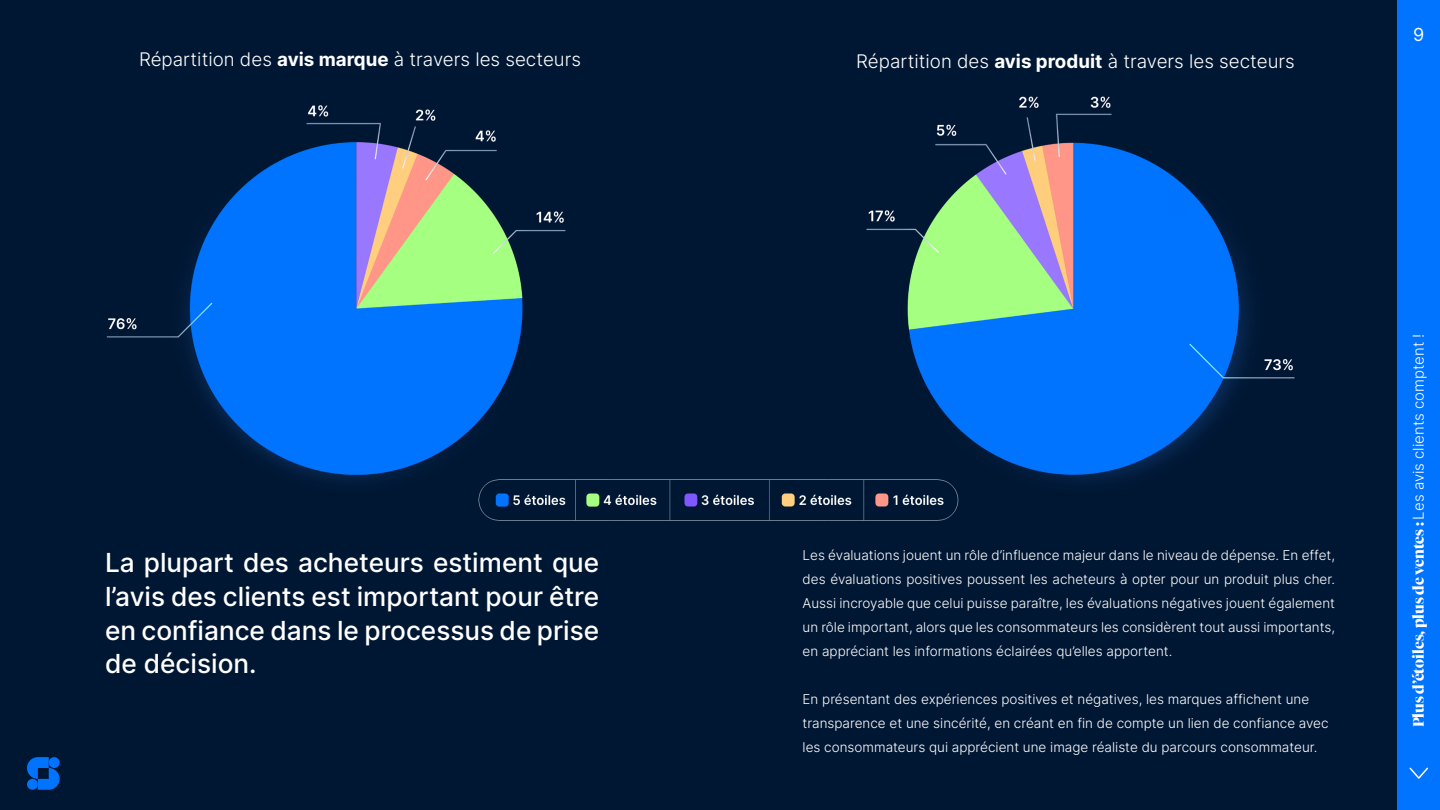
<style>
.page{position:relative;width:1440px;height:810px;background:#001733}
.page>*{position:absolute;margin:0;border:0;box-sizing:border-box;transform-origin:0 0}
.t1{font:500 26.25px/33.8px "Inter";color:#fff;text-align:justify}
.t2{font:300 18.75px "Inter";color:#fff}
.t3{font:18px "Inter";color:#fff}
.t4{font:700 15px "Tiempos Fine";color:#fff}
.t5{font:300 13.5px/24px "Inter";color:#fff;text-align:justify}
.s1{font-weight:700}
.s2{font-family:"Inter";font-weight:300}
</style>
<div class="page">
<div style="left:1398px;top:0;width:42px;height:810px;background:#0073ff"></div>
<svg style="left:27px;top:757px;width:33px;height:33px"></svg>
<svg style="left:1409px;top:767px;width:19px;height:12px"></svg>
<img style="left:106px;top:105px;width:460px;height:377px">
<img style="left:866px;top:96px;width:429px;height:386px">
<img style="left:471px;top:467px;width:494px;height:54px">
<h2 class="t2" style="left:139px;top:46px;width:444px">Répartition des <span class="s1">avis marque</span> à travers les secteurs</h2>
<h2 class="t2" style="left:856px;top:47px;width:440px">Répartition des <span class="s1">avis produit</span> à travers les secteurs</h2>
<h3 class="t3" style="left:1413px;top:22px;width:13px">9</h3>
<h1 class="t1" style="left:105px;top:545px;width:496px">La plupart des acheteurs estiment que l’avis des clients est important pour être en confiance dans le processus de prise de décision.</h1>
<p class="t5" style="left:803px;top:543px;width:534px">Les évaluations jouent un rôle d’influence majeur dans le niveau de dépense. En effet, des évaluations positives poussent les acheteurs à opter pour un produit plus cher.<br>Aussi incroyable que celui puisse paraître, les évaluations négatives jouent également un rôle important, alors que les consommateurs les considèrent tout aussi importants, en appréciant les informations éclairées qu’elles apportent.</p>
<p class="t5" style="left:803px;top:687px;width:528px;text-align:left">En présentant des expériences positives et négatives, les marques affichent une transparence et une sincérité, en créant en fin de compte un lien de confiance avec les consommateurs qui apprécient une image réaliste du parcours consommateur.</p>
<p class="t4" style="left:1410px;top:727px;width:395px;rotate:-90deg">Plus d’étoiles, plus de ventes : <span class="s2">Les avis clients comptent !</span></p>
</div>
